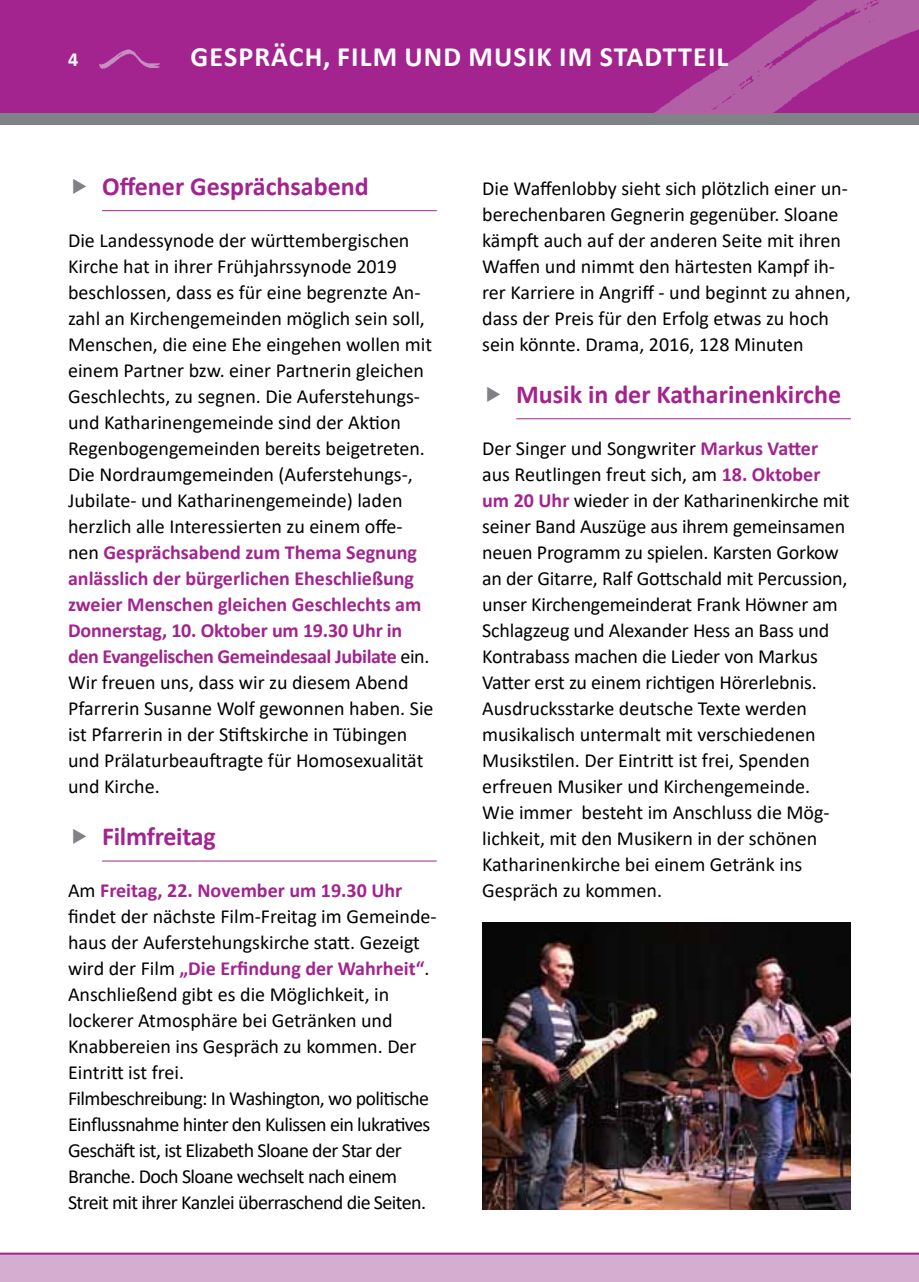
<style>
.page{position:relative;width:919px;height:1282px;background:#fff}
.page>*{position:absolute;margin:0;border:0;box-sizing:border-box;transform-origin:0 0}
.t1{font:700 28px "Calibri";letter-spacing:.04em;color:#fff}
.t2{font:700 26px "Calibri";color:#a3238f}
.t3{font:20px/26px "Calibri";color:#000}
.t4{font:20px/26px "Calibri";letter-spacing:-.03em;color:#000}
.t5{font:700 20px "Calibri";color:#fff}
.s1{font-weight:700;color:#a3238f}
</style>
<div class="page">
<div style="left:0;top:0;width:918px;height:113px;background:#a3238f"></div>
<div style="left:0;top:113px;width:918px;height:12px;background:#808285"></div>
<img style="left:654px;top:0;width:264px;height:113px">
<img style="left:99px;top:49px;width:61px;height:20px">
<div style="left:0;top:1253px;width:918px;height:28px;background:#d5add1"></div>
<hr style="left:0;top:1252px;width:918px;height:2px;background:#a3238f">
<hr style="left:102px;top:210px;width:335px;height:1px;background:#a3238f">
<hr style="left:102px;top:860px;width:335px;height:1px;background:#a3238f">
<hr style="left:516px;top:418px;width:334px;height:1px;background:#a3238f">
<img style="left:482px;top:922px;width:368px;height:286px">
<p class="t5" style="left:68px;top:45px;width:12px">4</p>
<h1 class="t1" style="left:190px;top:37px;width:233px">Gespräch, Film und</h1>
<h1 class="t1" style="left:468px;top:37px;width:162px">Musik im Stadtt</h1>
<h1 class="t1" style="left:693px;top:37px;width:32px">eil</h1>
<h2 class="t2" style="left:102px;top:167px;width:268px">Offener Gesprächsabend</h2>
<p class="t3" style="left:68px;top:226px;width:367px">Die Landessynode der württembergischen Kirche hat in ihrer Frühjahrssynode 2019 beschlossen, dass es für eine begrenzte An&shy;zahl an Kirchengemeinden möglich sein soll, Menschen, die eine Ehe eingehen wollen mit einem Partner bzw. einer Partnerin gleichen Geschlechts, zu segnen. Die Auferstehungs&shy;und Katharinengemeinde sind der Aktion Regenbogengemeinden bereits beigetreten.<br>Die Nordraumgemeinden (Auferstehungs-, Jubilate- und Katharinengemeinde) laden herzlich alle Interessierten zu einem offe&shy;nen <span class="s1">Gesprächsabend zum Thema Segnung anlässlich der bürgerlichen Eheschließung zweier Menschen gleichen Geschlechts am Donnerstag, 10. Oktober um 19.30 Uhr in den Evangelischen Gemeindesaal Jubilate</span> ein.<br>Wir freuen uns, dass wir zu diesem Abend Pfarrerin Susanne Wolf gewonnen haben. Sie ist Pfarrerin in der Stiftskirche in Tübingen und Prälaturbeauftragte für Homosexualität und Kirche.</p>
<h2 class="t2" style="left:102px;top:817px;width:115px">Filmfreitag</h2>
<p class="t4" style="left:68px;top:876px;width:370px">Am <span class="s1">Freitag, 22. November um 19.30 Uhr </span>findet der nächste Film-Freitag im Gemeinde&shy;haus der Auferstehungskirche statt. Gezeigt wird der Film <span class="s1">„Die Erfindung der Wahrheit“</span>.<br>Anschließend gibt es die Möglichkeit, in lockerer Atmosphäre bei Getränken und Knabbereien ins Gespräch zu kommen. Der Eintritt ist frei.<br>Filmbeschreibung: In Washington, wo politische Einflussnahme hinter den Kulissen ein lukratives Geschäft ist, ist Elizabeth Sloane der Star der Branche. Doch Sloane wechselt nach einem Streit mit ihrer Kanzlei überraschend die Seiten.</p>
<p class="t3" style="left:482px;top:174px;width:370px">Die Waffenlobby sieht sich plötzlich einer un&shy;berechenbaren Gegnerin gegenüber. Sloane kämpft auch auf der anderen Seite mit ihren Waffen und nimmt den härtesten Kampf ih&shy;rer Karriere in Angriff - und beginnt zu ahnen, dass der Preis für den Erfolg etwas zu hoch sein könnte. Drama, 2016, 128 Minuten</p>
<h2 class="t2" style="left:516px;top:375px;width:326px">Musik in der Katharinenkirche</h2>
<p class="t3" style="left:482px;top:434px;width:369px">Der Singer und Songwriter <span class="s1">Markus Vatter </span>aus Reutlingen freut sich, am <span class="s1">18. Oktober um 20 Uhr</span> wieder in der Katharinenkirche mit seiner Band Auszüge aus ihrem gemeinsamen neuen Programm zu spielen. Karsten Gorkow an der Gitarre, Ralf Gottschald mit Percussion, unser Kirchengemeinderat Frank Höwner am Schlagzeug und Alexander Hess an Bass und Kontrabass machen die Lieder von Markus Vatter erst zu einem richtigen Hörerlebnis.<br>Ausdrucksstarke deutsche Texte werden musikalisch untermalt mit verschiedenen Musikstilen. Der Eintritt ist frei, Spenden erfreuen Musiker und Kirchengemeinde.<br>Wie immer besteht im Anschluss die Mög&shy;lichkeit, mit den Musikern in der schönen Katharinenkirche bei einem Getränk ins Gespräch zu kommen.</p>
</div>
